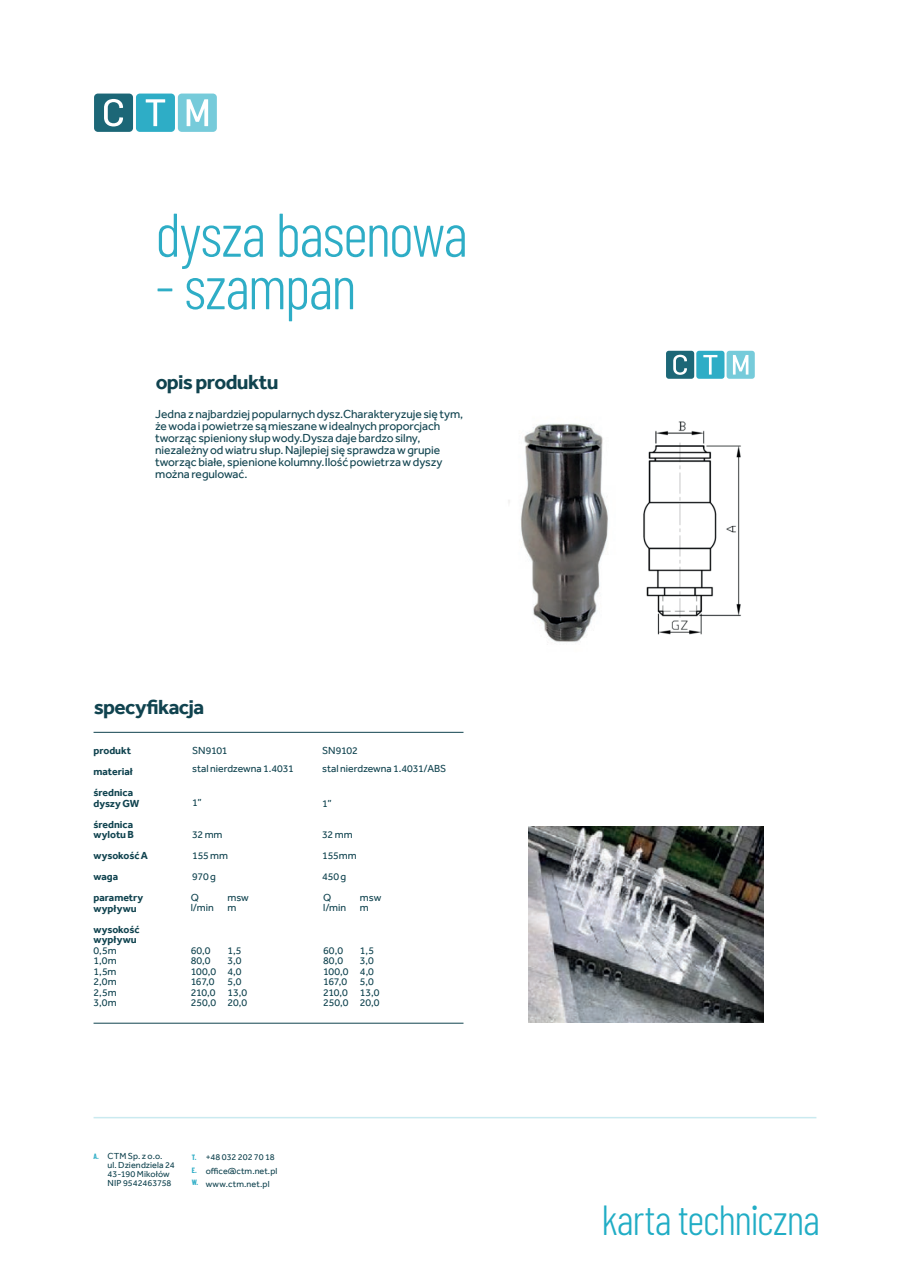
<style>
.page{position:relative;width:910px;height:1280px;background:#fff}
.page>*{position:absolute;margin:0;border:0;box-sizing:border-box;transform-origin:0 0}
.t1{font:300 61.5px "Barlow Condensed";letter-spacing:-.03em;color:#2eadc6}
.t2{font:300 42px "Barlow Condensed";letter-spacing:-.03em;color:#21adc5}
.t3{font:700 21px "Effra";letter-spacing:-.03em;color:#10434f}
.t4{font:12px/12px "Effra";letter-spacing:-.005em;color:#10434f}
.t5{font:10.5px/10.5px "Effra";letter-spacing:-.005em;color:#10434f}
.t6{font:700 10.5px/21px "Effra";letter-spacing:-.005em;color:#10434f}
.t7{font:10.5px/21px "Effra";letter-spacing:-.025em;color:#10434f}
.t8{font:700 10.5px "Effra";letter-spacing:.015em;color:#10434f}
.t9{font:9px/9px "Effra";letter-spacing:.005em;color:#10434f}
.t10{font:700 7.5px/12.6px "Barlow Condensed";color:#2eadc6}
</style>
<div class="page">
<div style="left:94px;top:94px;width:39px;height:38px;background:#1c6777;border-radius:4px"></div>
<div style="left:136px;top:94px;width:39px;height:38px;background:#2eadc6;border-radius:4px"></div>
<div style="left:178px;top:94px;width:39px;height:38px;background:#76cbda;border-radius:4px"></div>
<svg style="left:187px;top:99px;width:21px;height:27px"></svg>
<svg style="left:146px;top:99px;width:19px;height:27px"></svg>
<svg style="left:104px;top:99px;width:19px;height:27px"></svg>
<div style="left:666px;top:351px;width:28px;height:28px;background:#1c6777;border-radius:3px"></div>
<div style="left:696px;top:351px;width:28px;height:28px;background:#2eadc6;border-radius:3px"></div>
<div style="left:727px;top:351px;width:28px;height:28px;background:#76cbda;border-radius:3px"></div>
<svg style="left:733px;top:355px;width:15px;height:20px"></svg>
<svg style="left:703px;top:355px;width:14px;height:20px"></svg>
<svg style="left:673px;top:355px;width:14px;height:20px"></svg>
<hr style="left:94px;top:1117px;width:722px;height:1px;background:#caeaf0">
<img style="left:508px;top:423px;width:100px;height:220px">
<img style="left:643px;top:421px;width:98px;height:214px">
<hr style="left:94px;top:732px;width:369px;height:1px;background:#10434f">
<hr style="left:94px;top:1023px;width:369px;height:1px;background:#10434f">
<img style="left:528px;top:826px;width:235px;height:197px">
<h1 class="t1" style="left:155px;top:191px;width:314px">dysza basenowa</h1>
<h1 class="t1" style="left:155px;top:243px;width:203px">- szampan</h1>
<h3 class="t3" style="left:156px;top:370px;width:124px">opis produktu</h3>
<p class="t4" style="left:155px;top:408px;width:310px">Jedna z najbardziej popularnych dysz.Charakteryzuje się tym, że woda i powietrze są mieszane w idealnych proporcjach tworząc spieniony słup wody.Dysza daje bardzo silny, niezależny od wiatru słup. Najlepiej się sprawdza w grupie tworząc białe, spienione kolumny.Ilość powietrza w dyszy można regulować.</p>
<h3 class="t3" style="left:94px;top:694px;width:112px">specyfikacja</h3>
<p class="t6" style="left:94px;top:740px;width:41px">produkt materiał średnica</p>
<p class="t6" style="left:94px;top:792px;width:47px">dyszy GW średnica</p>
<p class="t6" style="left:94px;top:824px;width:56px">wylotu B wysokość A waga parametry</p>
<p class="t6" style="left:94px;top:897px;width:47px">wypływu wysokość</p>
<p class="t8" style="left:94px;top:933px;width:45px">wypływu</p>
<p class="t5" style="left:94px;top:945px;width:25px;text-align:justify">0,5m 1,0m 1,5m 2,0m 2,5m 3,0m</p>
<p class="t5" style="left:192px;top:745px;width:37px">SN9101</p>
<p class="t5" style="left:322px;top:745px;width:37px">SN9102</p>
<p class="t5" style="left:192px;top:763px;width:103px">stal nierdzewna 1.4031</p>
<p class="t5" style="left:322px;top:763px;width:126px">stal nierdzewna 1.4031/ABS</p>
<p class="t5" style="left:192px;top:798px;width:11px">1”</p>
<p class="t7" style="left:192px;top:824px;width:37px">32 mm<br>155 mm<br>970 g</p>
<p class="t5" style="left:322px;top:798px;width:11px">1”</p>
<p class="t5" style="left:322px;top:824px;width:36px;line-height:21px">32 mm<br>155mm<br>450 g</p>
<p class="t5" style="left:191px;top:892px;width:24px">Q l/min</p>
<p class="t5" style="left:323px;top:892px;width:24px">Q l/min</p>
<p class="t5" style="left:227px;top:892px;width:23px">msw m</p>
<p class="t5" style="left:360px;top:892px;width:23px">msw m</p>
<p class="t5" style="left:191px;top:945px;width:27px">60,0<br>80,0<br>100,0<br>167,0<br>210,0<br>250,0</p>
<p class="t5" style="left:323px;top:945px;width:27px">60,0<br>80,0<br>100,0<br>167,0<br>210,0<br>250,0</p>
<p class="t5" style="left:227px;top:945px;width:21px">1,5<br>3,0<br>4,0<br>5,0<br>13,0<br>20,0</p>
<p class="t5" style="left:360px;top:945px;width:21px">1,5<br>3,0<br>4,0<br>5,0<br>13,0<br>20,0</p>
<p class="t10" style="left:94px;top:1150px;width:7px">A.</p>
<p class="t9" style="left:108px;top:1151px;width:69px">CTM Sp. z o.o.<br>ul. Dziendziela 24<br>43-190 Mikołów<br>NIP 9542463758</p>
<p class="t10" style="left:192px;top:1151px;width:8px">T.<br>E.<br>W.</p>
<p class="t9" style="left:206px;top:1150px;width:73px;line-height:13.2px">+48 032 202 70 18 office@ctm.net.pl www.ctm.net.pl</p>
<h2 class="t2" style="left:601px;top:1190px;width:220px">karta techniczna</h2>
</div>
